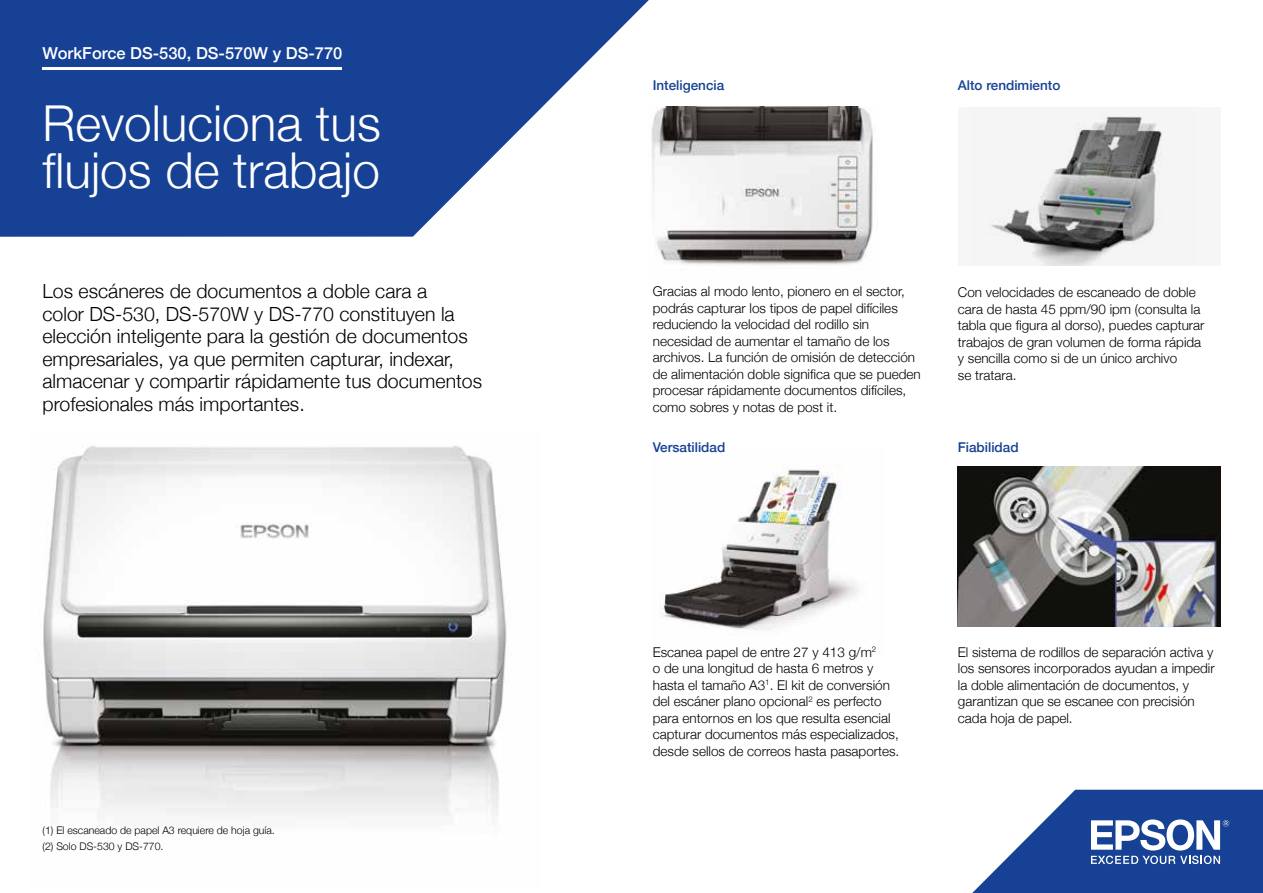
<style>
.page{position:relative;width:1263px;height:893px;background:#fff}
.page>*{position:absolute;margin:0;border:0;box-sizing:border-box;transform-origin:0 0}
.t1{font:300 49.5px/46.5px "Helvetica Neue";color:#fff}
.t2{font:300 19.5px/22.5px "Helvetica Neue";color:#000}
.t3{font:500 16.5px "Helvetica Neue";color:#fff}
.t4{font:300 13.5px/16.5px "Helvetica Neue";color:#000}
.t5{font:500 13.5px "Helvetica Neue";color:#164194}
.t6{font:300 10.5px/16.2px "Helvetica Neue";color:#000}
</style>
<div class="page">
<img style="left:656px;top:106px;width:217px;height:159px">
<img style="left:660px;top:463px;width:199px;height:167px">
<img style="left:43px;top:445px;width:464px;height:372px">
<div style="left:958px;top:107px;width:262px;height:159px;background:#f6f6f6"></div>
<img style="left:991px;top:116px;width:171px;height:150px">
<img style="left:958px;top:466px;width:262px;height:161px">
<svg style="left:0;top:0;width:662px;height:237px;fill:#164194"></svg>
<hr style="left:43px;top:67px;width:299px;height:2px;background:#fff">
<svg style="left:972px;top:790px;width:291px;height:103px"></svg>
<p class="t3" style="left:43px;top:39px;width:301px">WorkForce DS-530, DS-570W y DS-770</p>
<h1 class="t1" style="left:43px;top:97px;width:340px">Revoluciona tus flujos de trabajo</h1>
<p class="t2" style="left:43px;top:278px;width:441px">Los escáneres de documentos a doble cara a<br>color DS-530, DS-570W y DS-770 constituyen la elección inteligente para la gestión de documentos empresariales, ya que permiten capturar, indexar, almacenar y compartir rápidamente tus documentos profesionales más importantes.</p>
<p class="t6" style="left:43px;top:822px;width:234px">(1) El escaneado de papel A3 requiere de hoja guía. (2) Solo DS-530 y DS-770.</p>
<p class="t5" style="left:653px;top:74px;width:73px">Inteligencia</p>
<p class="t5" style="left:958px;top:74px;width:104px">Alto rendimiento</p>
<p class="t4" style="left:653px;top:282px;width:269px">Gracias al modo lento, pionero en el sector, podrás capturar los tipos de papel difíciles reduciendo la velocidad del rodillo sin necesidad de aumentar el tamaño de los archivos. La función de omisión de detección de alimentación doble significa que se pueden procesar rápidamente documentos difíciles, como sobres y notas de post it.</p>
<p class="t4" style="left:958px;top:283px;width:248px">Con velocidades de escaneado de doble cara de hasta 45 ppm/90 ipm (consulta la tabla que figura al dorso), puedes capturar trabajos de gran volumen de forma rápida y sencilla como si de un único archivo<br>se tratara.</p>
<p class="t5" style="left:653px;top:437px;width:74px">Versatilidad</p>
<p class="t5" style="left:958px;top:437px;width:62px">Fiabilidad</p>
<p class="t4" style="left:653px;top:643px;width:248px">Escanea papel de entre 27 y 413 g/m<sup>2<br></sup>o de una longitud de hasta 6 metros y hasta el tamaño A3<sup>1</sup>. El kit de conversión del escáner plano opcional<sup>2</sup> es perfecto para entornos en los que resulta esencial capturar documentos más especializados, desde sellos de correos hasta pasaportes.</p>
<p class="t4" style="left:958px;top:643px;width:258px">El sistema de rodillos de separación activa y los sensores incorporados ayudan a impedir la doble alimentación de documentos, y garantizan que se escanee con precisión cada hoja de papel.</p>
</div>
